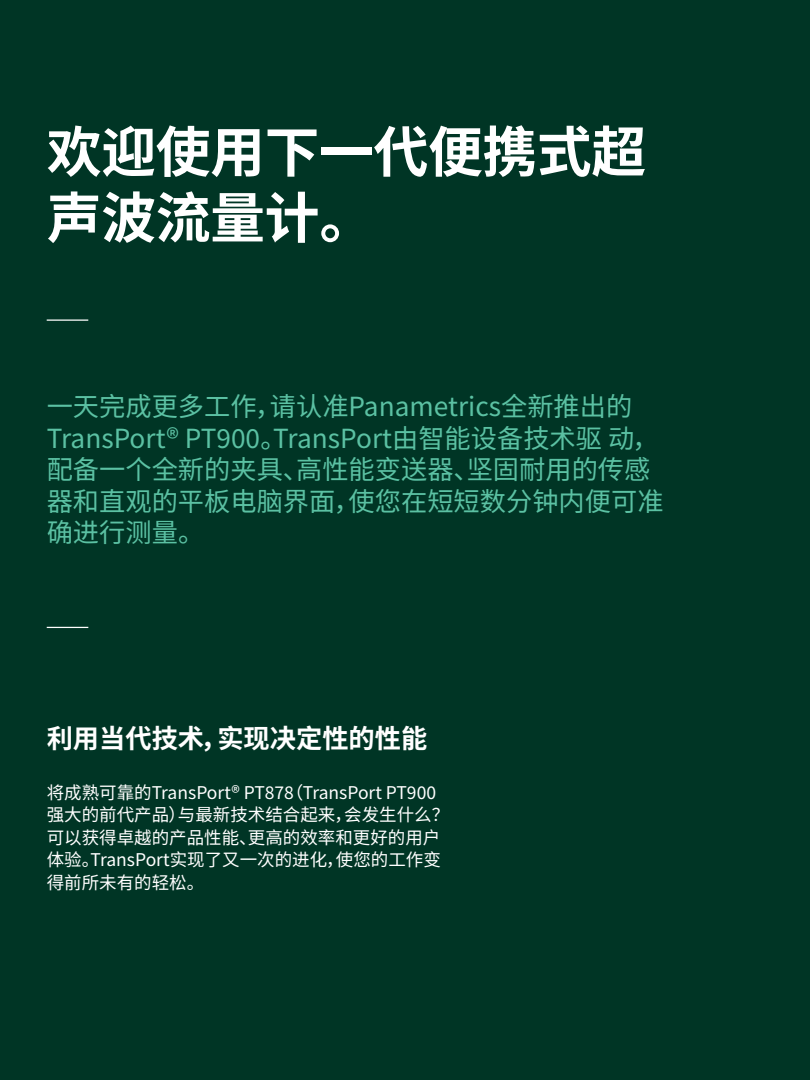
<style>
.page{position:relative;width:810px;height:1080px;background:#003525}
.page>*{position:absolute;margin:0;border:0;box-sizing:border-box;transform-origin:0 0}
.t1{font:700 55px/66px "Noto Sans SC";letter-spacing:-.01em;color:#fff}
.t2{font:26.25px/31.5px "Noto Sans SC";color:#5bc1a3}
.t3{font:700 26.25px "Noto Sans SC";color:#fff}
.t4{font:17.5px/22.5px "Noto Sans SC";color:#fff}
</style>
<div class="page">
<hr style="left:47px;top:319px;width:41px;height:2px;background:#fff">
<hr style="left:47px;top:627px;width:41px;height:1px;background:#fff">
<h1 class="t1" style="left:47px;top:120px;width:601px">欢迎使用下一代便携式超声波流量计。</h1>
<h2 class="t2" style="left:47px;top:391px;width:618px">一天完成更多工作，请认准Panametrics全新推出的<br>TransPort® PT900。TransPort由智能设备技术驱 动，配备一个全新的夹具、高性能变送器、坚固耐用的传感器和直观的平板电脑界面，使您在短短数分钟内便可准确进行测量。</h2>
<h2 class="t3" style="left:47px;top:724px;width:382px">利用当代技术，实现决定性的性能</h2>
<p class="t4" style="left:47px;top:781px;width:404px">将成熟可靠的TransPort® PT878（TransPort PT900强大的前代产品）与最新技术结合起来，会发生什么？可以获得卓越的产品性能、更高的效率和更好的用户体验。TransPort实现了又一次的进化，使您的工作变得前所未有的轻松。</p>
</div>
